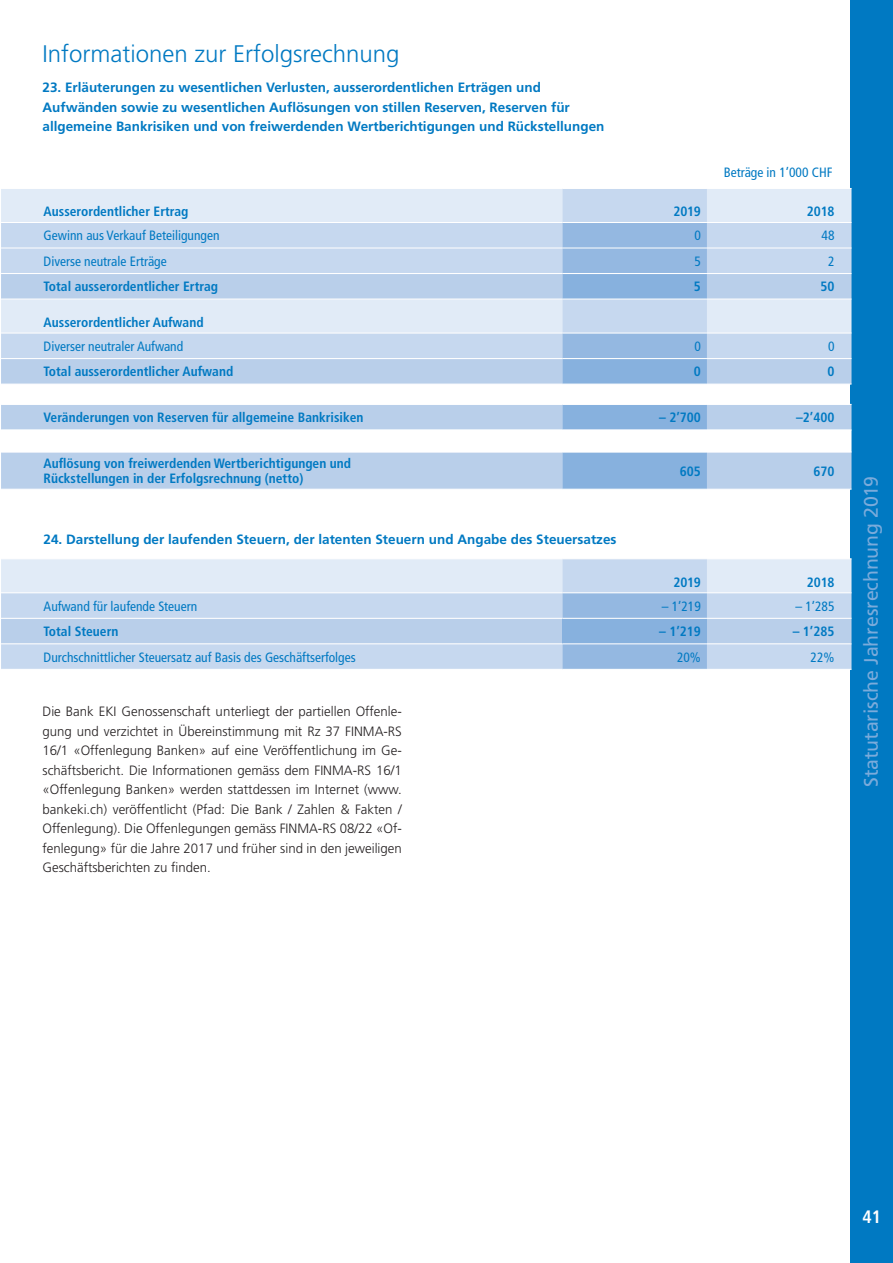
<style>
.page{position:relative;width:893px;height:1263px;background:#fff}
.page>*{position:absolute;margin:0;border:0;box-sizing:border-box;transform-origin:0 0}
.t1{font:300 24px "Frutiger LT Std";color:#0079c2}
.t2{font:19.5px "Frutiger LT Std";letter-spacing:-.005em;color:#7aabdb}
.t3{font:700 condensed 18px "Frutiger LT Std";color:#fff}
.Lauftext{font:300 13.5px/19.5px "Frutiger LT Std";color:#231f20;text-align:justify}
.Lauftext-2{font:700 13.5px/19.5px "Frutiger LT Std";color:#0079c2}
.Tabellentitel{font:700 condensed 13.5px "Frutiger LT Std";color:#0079c2}
.grundtext{font:condensed 13.5px "Frutiger LT Std";color:#0079c2}
.Tabellentext{font:condensed 13.5px "Frutiger LT Std";color:#0079c2}
.grundtext-2{font:700 condensed 13.5px "Frutiger LT Std";color:#0079c2}
</style>
<div class="page">
<div style="left:850px;top:0;width:43px;height:1263px;background:#0079c2"></div>
<svg style="left:1px;top:189px;width:850px;height:84px;background:#d0dff2"></svg>
<svg style="left:1px;top:274px;width:850px;height:110px;background:#c9daef"></svg>
<svg style="left:562px;top:223px;width:145px;height:161px;background:#9cbde3"></svg>
<hr style="left:707px;top:188px;width:144px;height:1px;background:#fff">
<hr style="left:1px;top:222px;width:561px;height:1px;background:#fff">
<hr style="left:562px;top:222px;width:145px;height:1px;background:#fff">
<hr style="left:707px;top:222px;width:144px;height:1px;background:#fff">
<hr style="left:1px;top:248px;width:561px;height:1px;background:#fff">
<hr style="left:562px;top:248px;width:145px;height:1px;background:#fff">
<hr style="left:707px;top:248px;width:144px;height:1px;background:#fff">
<hr style="left:562px;top:273px;width:145px;height:1px;background:#fff">
<hr style="left:707px;top:273px;width:144px;height:1px;background:#fff">
<hr style="left:1px;top:299px;width:561px;height:1px;background:#fff">
<hr style="left:562px;top:299px;width:145px;height:1px;background:#fff">
<hr style="left:707px;top:299px;width:144px;height:1px;background:#fff">
<hr style="left:1px;top:333px;width:561px;height:1px;background:#fff">
<hr style="left:562px;top:333px;width:145px;height:1px;background:#fff">
<hr style="left:707px;top:333px;width:144px;height:1px;background:#fff">
<hr style="left:1px;top:358px;width:561px;height:1px;background:#fff">
<hr style="left:562px;top:358px;width:145px;height:1px;background:#fff">
<hr style="left:707px;top:358px;width:144px;height:1px;background:#fff">
<hr style="left:707px;top:384px;width:144px;height:1px;background:#fff">
<svg style="left:1px;top:405px;width:850px;height:84px"></svg>
<hr style="left:1px;top:429px;width:561px;height:1px;background:#fff">
<hr style="left:1px;top:451px;width:561px;height:2px;background:#fff">
<hr style="left:562px;top:429px;width:145px;height:1px;background:#fff">
<hr style="left:562px;top:451px;width:145px;height:2px;background:#fff">
<hr style="left:707px;top:404px;width:144px;height:1px;background:#fff">
<hr style="left:707px;top:429px;width:144px;height:1px;background:#fff">
<hr style="left:707px;top:451px;width:144px;height:2px;background:#fff">
<hr style="left:707px;top:489px;width:144px;height:1px;background:#fff">
<svg style="left:1px;top:559px;width:850px;height:110px;background:#c7d9ef"></svg>
<div style="left:562px;top:618px;width:145px;height:26px;background:#87b1de"></div>
<hr style="left:707px;top:558px;width:144px;height:1px;background:#fff">
<hr style="left:1px;top:592px;width:561px;height:1px;background:#fff">
<hr style="left:562px;top:592px;width:145px;height:1px;background:#fff">
<hr style="left:707px;top:592px;width:144px;height:1px;background:#fff">
<hr style="left:1px;top:618px;width:561px;height:1px;background:#fff">
<hr style="left:562px;top:618px;width:145px;height:1px;background:#fff">
<hr style="left:707px;top:618px;width:144px;height:1px;background:#fff">
<hr style="left:1px;top:643px;width:561px;height:1px;background:#fff">
<hr style="left:562px;top:643px;width:145px;height:1px;background:#fff">
<hr style="left:707px;top:643px;width:144px;height:1px;background:#fff">
<hr style="left:707px;top:669px;width:144px;height:1px;background:#fff">
<p class="t1" style="left:43px;top:40px;width:358px">Informationen zur Erfolgsrechnung</p>
<p class="Lauftext-2" style="left:43px;top:78px;width:563px">23. Erläuterungen zu wesentlichen Verlusten, ausserordentlichen Erträgen und<br>Aufwänden sowie zu wesentlichen Auflösungen von stillen Reserven, Reserven für allgemeine Bankrisiken und von freiwerdenden Wertberichtigungen und Rückstellungen</p>
<p class="Tabellentext" style="left:724px;top:164px;width:110px">Beträge in 1’000 CHF</p>
<p class="Tabellentitel" style="left:44px;top:204px;width:146px">Ausserordentlicher Ertrag</p>
<p class="Tabellentitel" style="left:673px;top:204px;width:29px">2019</p>
<p class="Tabellentitel" style="left:807px;top:204px;width:29px">2018</p>
<p class="grundtext" style="left:44px;top:228px;width:177px">Gewinn aus Verkauf Beteiligungen</p>
<p class="grundtext" style="left:694px;top:228px;width:8px">0</p>
<p class="grundtext" style="left:821px;top:228px;width:14px">48</p>
<p class="grundtext" style="left:44px;top:253px;width:125px">Diverse neutrale Erträge</p>
<p class="grundtext" style="left:694px;top:253px;width:8px">5</p>
<p class="grundtext" style="left:828px;top:253px;width:8px">2</p>
<p class="Tabellentitel" style="left:44px;top:279px;width:176px">Total ausserordentlicher Ertrag</p>
<p class="Tabellentitel" style="left:694px;top:279px;width:9px">5</p>
<p class="Tabellentitel" style="left:820px;top:279px;width:16px">50</p>
<p class="Tabellentitel" style="left:44px;top:314px;width:162px">Ausserordentlicher Aufwand</p>
<p class="grundtext" style="left:44px;top:338px;width:141px">Diverser neutraler Aufwand</p>
<p class="grundtext" style="left:694px;top:338px;width:8px">0</p>
<p class="grundtext" style="left:828px;top:338px;width:8px">0</p>
<p class="Tabellentitel" style="left:44px;top:364px;width:191px">Total ausserordentlicher Aufwand</p>
<p class="Tabellentitel" style="left:694px;top:364px;width:9px">0</p>
<p class="Tabellentitel" style="left:827px;top:364px;width:9px">0</p>
<p class="Tabellentitel" style="left:44px;top:409px;width:321px">Veränderungen von Reserven für allgemeine Bankrisiken</p>
<p class="grundtext-2" style="left:659px;top:409px;width:43px">– 2’700</p>
<p class="grundtext-2" style="left:796px;top:409px;width:40px">–2’400</p>
<p class="Tabellentitel" style="left:44px;top:455px;width:309px">Auflösung von freiwerdenden Wertberichtigungen und</p>
<p class="Tabellentitel" style="left:44px;top:470px;width:261px">Rückstellungen in der Erfolgsrechnung (netto)</p>
<p class="grundtext-2" style="left:680px;top:463px;width:23px">605</p>
<p class="grundtext-2" style="left:813px;top:463px;width:23px">670</p>
<p class="Lauftext-2" style="left:44px;top:529px;width:574px">24. Darstellung der laufenden Steuern, der latenten Steuern und Angabe des Steuersatzes</p>
<p class="Tabellentitel" style="left:673px;top:574px;width:29px">2019</p>
<p class="Tabellentitel" style="left:807px;top:574px;width:29px">2018</p>
<p class="grundtext" style="left:44px;top:598px;width:155px">Aufwand für laufende Steuern</p>
<p class="grundtext" style="left:662px;top:598px;width:41px">– 1’219</p>
<p class="grundtext" style="left:795px;top:598px;width:41px">– 1’285</p>
<p class="Tabellentitel" style="left:44px;top:623px;width:76px">Total Steuern</p>
<p class="grundtext-2" style="left:659px;top:623px;width:43px">– 1’219</p>
<p class="grundtext-2" style="left:793px;top:623px;width:43px">– 1’285</p>
<p class="Tabellentext" style="left:44px;top:649px;width:314px">Durchschnittlicher Steuersatz auf Basis des Geschäftserfolges</p>
<p class="grundtext" style="left:677px;top:649px;width:25px">20%</p>
<p class="grundtext" style="left:811px;top:649px;width:25px">22%</p>
<p class="Lauftext" style="left:43px;top:702px;width:361px">Die Bank EKI Genossenschaft unterliegt der partiellen Offenle&shy;gung und verzichtet in Übereinstimmung mit Rz 37 FINMA-RS 16/1 «Offenlegung Banken» auf eine Veröffentlichung im Ge&shy;schäftsbericht. Die Informationen gemäss dem FINMA-RS 16/1 «Offenlegung Banken» werden stattdessen im Internet (www. bankeki.ch) veröffentlicht (Pfad: Die Bank / Zahlen &amp; Fakten / Offenlegung). Die Offenlegungen gemäss FINMA-RS 08/22 «Of&shy;fenlegung» für die Jahre 2017 und früher sind in den jeweiligen Geschäftsberichten zu finden.</p>
<h2 class="t2" style="left:860px;top:787px;width:312px;rotate:-90deg">Statutarische Jahresrechnung 2019</h2>
<h3 class="t3" style="left:862px;top:1206px;width:20px">41</h3>
</div>
